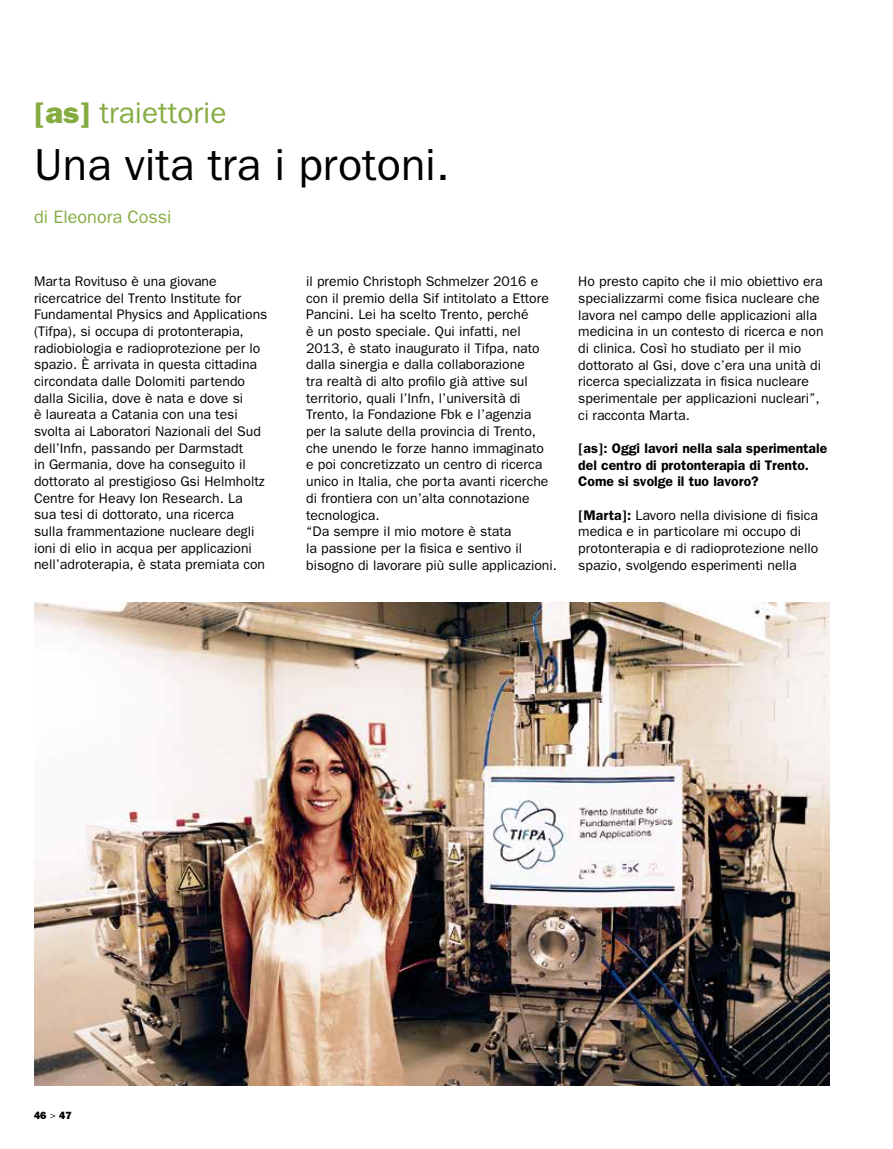
<style>
.page{position:relative;width:893px;height:1149px;background:#fff}
.page>*{position:absolute;margin:0;border:0;box-sizing:border-box;transform-origin:0 0}
.t1{font:45px "Franklin Gothic";color:#000}
.t2{font:30px "Franklin Gothic";color:#85ac41}
.t3{font:18px "Franklin Gothic";color:#85ac41}
.t4{font:13.95px/16.6px "Franklin Gothic";color:#000}
.t5{font:600 13.95px/16.6px "Franklin Gothic";color:#000}
.t6{font:800 10.5px "Franklin Gothic";color:#000}
.s1{font-weight:800}
.s2{font-weight:600}
.s3{font-weight:400}
</style>
<div class="page">
<img style="left:34px;top:602px;width:795px;height:483px">
<h2 class="t2" style="left:34px;top:96px;width:194px"><span class="s1">[as]</span> traiettorie</h2>
<h1 class="t1" style="left:34px;top:139px;width:417px">Una vita tra i protoni.</h1>
<p class="t3" style="left:34px;top:206px;width:139px">di Eleonora Cossi</p>
<p class="t4" style="left:34px;top:272px;width:235px">Marta Rovituso è una giovane ricercatrice del Trento Institute for Fundamental Physics and Applications (Tifpa), si occupa di protonterapia, radiobiologia e radioprotezione per lo spazio. È arrivata in questa cittadina circondata dalle Dolomiti partendo dalla Sicilia, dove è nata e dove si<br>è laureata a Catania con una tesi svolta ai Laboratori Nazionali del Sud dell’Infn, passando per Darmstadt<br>in Germania, dove ha conseguito il dottorato al prestigioso Gsi Helmholtz Centre for Heavy Ion Research. La sua tesi di dottorato, una ricerca<br>sulla frammentazione nucleare degli ioni di elio in acqua per applicazioni nell’adroterapia, è stata premiata con</p>
<p class="t4" style="left:306px;top:273px;width:252px">il premio Christoph Schmelzer 2016 e con il premio della Sif intitolato a Ettore Pancini. Lei ha scelto Trento, perché<br>è un posto speciale. Qui infatti, nel 2013, è stato inaugurato il Tifpa, nato dalla sinergia e dalla collaborazione<br>tra realtà di alto profilo già attive sul territorio, quali l’Infn, l’università di Trento, la Fondazione Fbk e l’agenzia<br>per la salute della provincia di Trento, che unendo le forze hanno immaginato<br>e poi concretizzato un centro di ricerca unico in Italia, che porta avanti ricerche di frontiera con un’alta connotazione tecnologica.<br>“Da sempre il mio motore è stata<br>la passione per la fisica e sentivo il bisogno di lavorare più sulle applicazioni.</p>
<p class="t4" style="left:578px;top:273px;width:247px">Ho presto capito che il mio obiettivo era specializzarmi come fisica nucleare che lavora nel campo delle applicazioni alla medicina in un contesto di ricerca e non di clinica. Così ho studiato per il mio dottorato al Gsi, dove c’era una unità di ricerca specializzata in fisica nucleare sperimentale per applicazioni nucleari”, ci racconta Marta.</p>
<p class="t5" style="left:578px;top:439px;width:250px">[as]: Oggi lavori nella sala sperimentale del centro di protonterapia di Trento.<br>Come si svolge il tuo lavoro?</p>
<p class="t4" style="left:578px;top:506px;width:242px"><span class="s2">[Marta]:</span> Lavoro nella divisione di fisica medica e in particolare mi occupo di protonterapia e di radioprotezione nello spazio, svolgendo esperimenti nella</p>
<p class="t6" style="left:34px;top:1108px;width:39px">46 <span class="s3">&gt;</span> 47</p>
</div>
